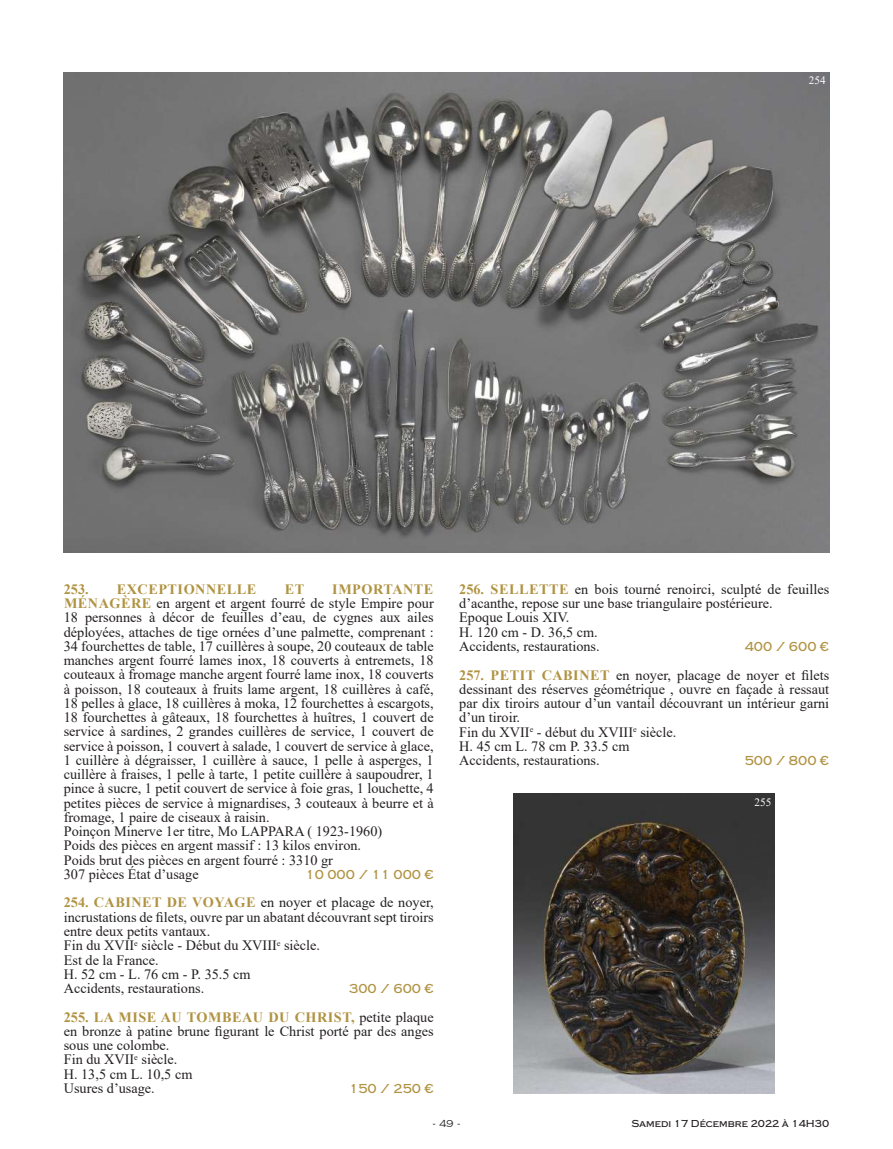
<style>
.page{position:relative;width:893px;height:1149px;background:#fff}
.page>*{position:absolute;margin:0;border:0;box-sizing:border-box;transform-origin:0 0}
.t1{font:14.25px/14.2px "Times New Roman";color:#231f20}
.t2{font:700 14.25px "Times New Roman";letter-spacing:.035em;color:#b09342}
.t3{font:500 13.5px "Copperplate";color:#b09342}
.t4{font:11.25px "Times New Roman";color:#fff}
.t5{font:500 10.5px "Copperplate";color:#231f20}
.t6{font:10.5px "Copperplate";color:#231f20}
.s1{font-weight:700;color:#b09342}
</style>
<div class="page">
<img style="left:64px;top:72px;width:765px;height:480px">
<img style="left:514px;top:793px;width:261px;height:300px">
<p class="t4" style="left:809px;top:73px;width:18px">254</p>
<p class="t1" style="left:64px;top:581px;width:371px;text-indent:268px"><span class="s1">IMPORTANTE MÉNAGÈRE</span> en argent et argent fourré de style Empire pour 18 personnes à décor de feuilles d’eau, de cygnes aux ailes déployées, attaches de tige ornées d’une palmette, comprenant :<br>34 fourchettes de table, 17 cuillères à soupe, 20 couteaux de table manches argent fourré lames inox, 18 couverts à entremets, 18 couteaux à fromage manche argent fourré lame inox, 18 couverts à poisson, 18 couteaux à fruits lame argent, 18 cuillères à café, 18 pelles à glace, 18 cuillères à moka, 12 fourchettes à escargots, 18 fourchettes à gâteaux, 18 fourchettes à huîtres, 1 couvert de service à sardines, 2 grandes cuillères de service, 1 couvert de service à poisson, 1 couvert à salade, 1 couvert de service à glace, 1 cuillère à dégraisser, 1 cuillère à sauce, 1 pelle à asperges, 1 cuillère à fraises, 1 pelle à tarte, 1 petite cuillère à saupoudrer, 1 pince à sucre, 1 petit couvert de service à foie gras, 1 louchette, 4 petites pièces de service à mignardises, 3 couteaux à beurre et à fromage, 1 paire de ciseaux à raisin.<br>Poinçon Minerve 1er titre, Mo LAPPARA ( 1923-1960)<br>Poids des pièces en argent massif : 13 kilos environ.<br>Poids brut des pièces en argent fourré : 3310 gr<br>307 pièces État d’usage</p>
<p class="t2" style="left:64px;top:578px;width:26px">253.</p>
<p class="t2" style="left:117px;top:578px;width:141px">EXCEPTIONNELLE</p>
<p class="t2" style="left:285px;top:578px;width:21px">ET</p>
<p class="t3" style="left:306px;top:866px;width:130px">10 000 / 11 000 €</p>
<p class="t1" style="left:64px;top:894px;width:371px"><span class="s1">254. CABINET DE VOYAGE</span> en noyer et placage de noyer, incrustations de filets, ouvre par un abatant découvrant sept tiroirs entre deux petits vantaux.<br>Fin du XVII<sup>e</sup> siècle - Début du XVIII<sup>e</sup> siècle.<br>Est de la France.<br>H. 52 cm - L. 76 cm - P. 35.5 cm<br>Accidents, restaurations.</p>
<p class="t3" style="left:349px;top:980px;width:86px">300 / 600 €</p>
<p class="t1" style="left:64px;top:1008px;width:371px"><span class="s1">255. LA MISE AU TOMBEAU DU CHRIST,</span> petite plaque en bronze à patine brune figurant le Christ porté par des anges sous une colombe.<br>Fin du XVII<sup>e</sup> siècle.<br>H. 13,5 cm L. 10,5 cm<br>Usures d’usage.</p>
<p class="t3" style="left:349px;top:1080px;width:86px">150 / 250 €</p>
<p class="t1" style="left:459px;top:581px;width:371px"><span class="s1">256. SELLETTE</span> en bois tourné renoirci, sculpté de feuilles d’acanthe, repose sur une base triangulaire postérieure.<br>Epoque Louis XIV.<br>H. 120 cm - D. 36,5 cm.<br>Accidents, restaurations.</p>
<p class="t3" style="left:745px;top:639px;width:86px">400 / 600 €</p>
<p class="t1" style="left:459px;top:667px;width:371px"><span class="s1">257. PETIT CABINET</span> en noyer, placage de noyer et filets dessinant des réserves géométrique , ouvre en façade à ressaut par dix tiroirs autour d’un vantail découvrant un intérieur garni d’un tiroir.<br>Fin du XVII<sup>e</sup> - début du XVIII<sup>e</sup> siècle.<br>H. 45 cm L. 78 cm P. 33.5 cm<br>Accidents, restaurations.</p>
<p class="t3" style="left:745px;top:753px;width:86px">500 / 800 €</p>
<p class="t4" style="left:754px;top:793px;width:18px">255</p>
<p class="t6" style="left:433px;top:1117px;width:28px">- 49 -</p>
<p class="t5" style="left:631px;top:1117px;width:199px">Samedi 17 Décembre 2022 à 14H30</p>
</div>
